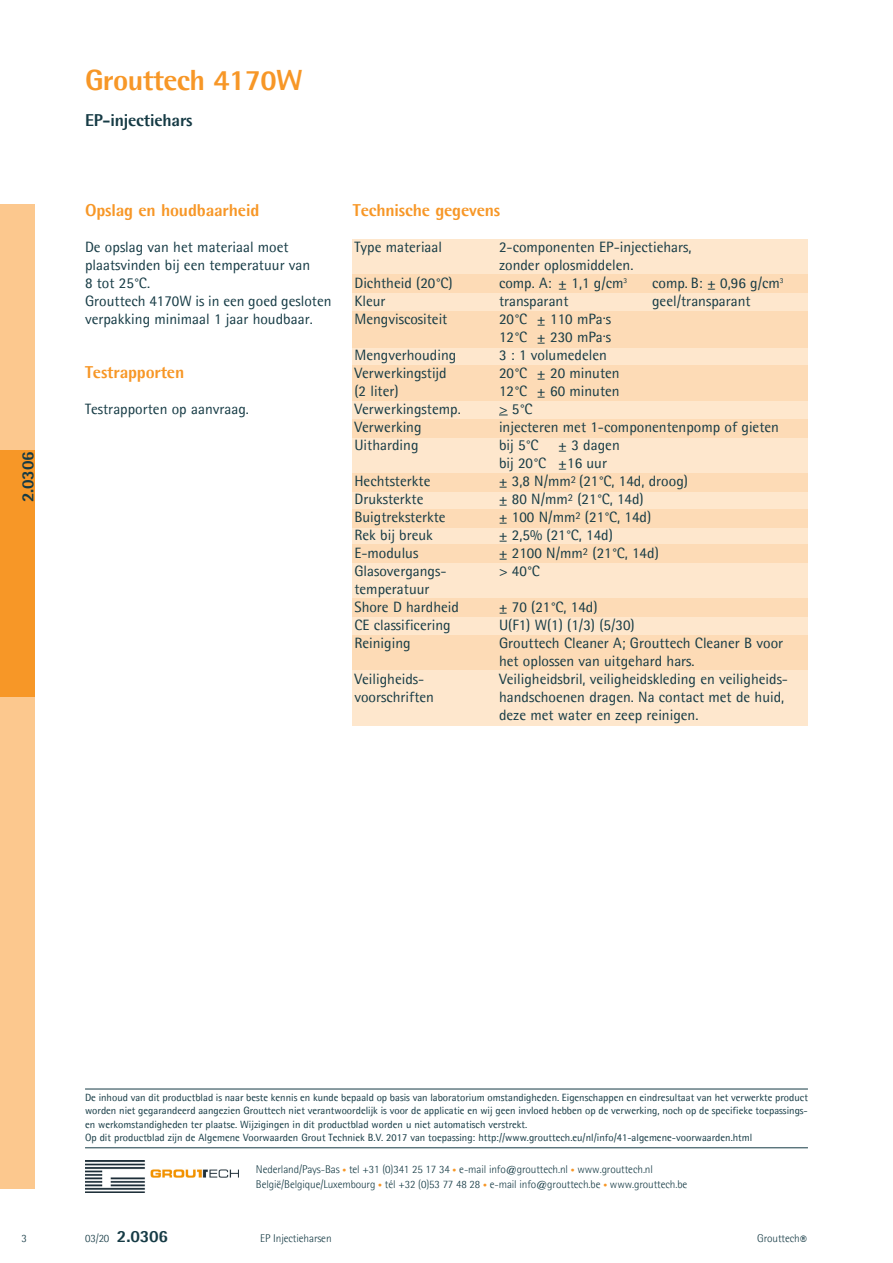
<style>
.page{position:relative;width:893px;height:1263px;background:#fff}
.page>*{position:absolute;margin:0;border:0;box-sizing:border-box;transform-origin:0 0}
.Productnaam{font:800 29.25px "Agfa Rotis Semisans";letter-spacing:-.02em;color:#f79727}
.Kopje{font:800 17.25px "Agfa Rotis Semisans";letter-spacing:-.01em;color:#f79727}
.Productomschrijving{font:800 17.25px "Agfa Rotis Semisans";letter-spacing:-.01em;color:#163b45}
.Productnummer_achter{font:800 17.25px "Agfa Rotis Semisans";color:#163b45}
.Productnummer_zijbal{font:800 17.25px "Agfa Rotis Semisans";color:#163b45}
.Body_matrix_alinea_W{font:15px/18px "Agfa Rotis Semisans";color:#163b45}
.Body_alinea{font:15px/18px "Agfa Rotis Semisans";color:#163b45}
.t1{font:13.5px "Agfa Rotis Semisans";color:#163b45}
.Adresregel{font:300 11.25px "Agfa Rotis Semisans";letter-spacing:-.01em;color:#163b45}
.Soort_product____Gro{font:300 11.25px "Agfa Rotis Semisans";letter-spacing:-.01em;color:#163b45}
.Datum{font:300 11.25px "Agfa Rotis Semisans";color:#163b45}
.Datum_achterpag{font:300 11.25px "Agfa Rotis Semisans";color:#163b45}
.Body_alinea-2{font:10.5px/13.5px "Agfa Rotis Semisans";color:#163b45;text-align:justify}
.s1{font-size:7.95px;color:#f79727}
</style>
<div class="page">
<div style="left:0;top:204px;width:34px;height:984px;background:#fcc88e"></div>
<div style="left:0;top:451px;width:34px;height:246px;background:#f79727"></div>
<div style="left:353px;top:239px;width:455px;height:486px;background:#fee7cd"></div>
<div style="left:353px;top:275px;width:455px;height:18px;background:#fddbb6"></div>
<div style="left:353px;top:473px;width:455px;height:18px;background:#fddbb6"></div>
<div style="left:353px;top:419px;width:455px;height:18px;background:#fddbb6"></div>
<div style="left:353px;top:366px;width:455px;height:35px;background:#fddbb6"></div>
<div style="left:353px;top:311px;width:455px;height:36px;background:#fddbb6"></div>
<img style="left:86px;top:1160px;width:152px;height:33px">
<hr style="left:85px;top:1089px;width:723px;height:1px;background:#163b45">
<hr style="left:85px;top:1147px;width:723px;height:1px;background:#163b45">
<div style="left:353px;top:509px;width:455px;height:18px;background:#fddbb6"></div>
<div style="left:353px;top:545px;width:455px;height:18px;background:#fddbb6"></div>
<div style="left:353px;top:599px;width:455px;height:18px;background:#fddbb6"></div>
<div style="left:353px;top:635px;width:455px;height:35px;background:#fddbb6"></div>
<p class="Productnummer_zijbal" style="left:17px;top:502px;width:53px;rotate:-90deg">2.0306</p>
<p class="Productnaam" style="left:85px;top:62px;width:219px">Grouttech 4170W</p>
<p class="Productomschrijving" style="left:85px;top:109px;width:109px">EP-injectiehars</p>
<p class="Kopje" style="left:85px;top:199px;width:176px">Opslag en houdbaarheid</p>
<p class="Body_alinea" style="left:85px;top:238px;width:227px">De opslag van het materiaal moet plaatsvinden bij een temperatuur van<br>8 tot 25°C.</p>
<p class="Body_alinea" style="left:85px;top:292px;width:248px">Grouttech 4170W is in een goed gesloten verpakking minimaal 1 jaar houdbaar.</p>
<p class="Kopje" style="left:85px;top:361px;width:101px">Testrapporten</p>
<p class="Body_alinea" style="left:85px;top:400px;width:165px">Testrapporten op aanvraag.</p>
<p class="Kopje" style="left:353px;top:199px;width:149px">Technische gegevens</p>
<p class="Body_matrix_alinea_W" style="left:354px;top:238px;width:89px">Type materiaal</p>
<p class="Body_matrix_alinea_W" style="left:499px;top:238px;width:194px">2-componenten EP-injectiehars, zonder oplosmiddelen.</p>
<p class="Body_matrix_alinea_W" style="left:354px;top:274px;width:100px">Dichtheid (20°C)</p>
<p class="Body_matrix_alinea_W" style="left:499px;top:274px;width:130px">comp. A: ± 1,1 g/cm<sup>3</sup></p>
<p class="Body_matrix_alinea_W" style="left:652px;top:274px;width:133px">comp. B: ± 0,96 g/cm<sup>3</sup></p>
<p class="Body_matrix_alinea_W" style="left:354px;top:292px;width:33px">Kleur</p>
<p class="Body_matrix_alinea_W" style="left:499px;top:292px;width:71px">transparant</p>
<p class="Body_matrix_alinea_W" style="left:652px;top:292px;width:100px">geel/transparant</p>
<p class="Body_matrix_alinea_W" style="left:354px;top:310px;width:94px">Mengviscositeit</p>
<p class="Body_matrix_alinea_W" style="left:499px;top:310px;width:114px">20°C ± 110 mPa.s</p>
<p class="Body_matrix_alinea_W" style="left:499px;top:328px;width:114px">12°C ± 230 mPa.s</p>
<p class="Body_matrix_alinea_W" style="left:354px;top:346px;width:103px">Mengverhouding</p>
<p class="Body_matrix_alinea_W" style="left:499px;top:346px;width:109px">3 : 1 volumedelen</p>
<p class="Body_matrix_alinea_W" style="left:354px;top:364px;width:94px">Verwerkingstijd</p>
<p class="Body_matrix_alinea_W" style="left:499px;top:364px;width:122px">20°C ± 20 minuten</p>
<p class="Body_matrix_alinea_W" style="left:354px;top:382px;width:46px">(2 liter)</p>
<p class="Body_matrix_alinea_W" style="left:499px;top:382px;width:122px">12°C ± 60 minuten</p>
<p class="Body_matrix_alinea_W" style="left:354px;top:400px;width:108px">Verwerkingstemp.</p>
<p class="Body_matrix_alinea_W" style="left:499px;top:400px;width:35px">&gt; 5°C</p>
<p class="Body_matrix_alinea_W" style="left:354px;top:418px;width:69px">Verwerking</p>
<p class="Body_matrix_alinea_W" style="left:499px;top:418px;width:282px">injecteren met 1-componentenpomp of gieten</p>
<p class="Body_matrix_alinea_W" style="left:354px;top:436px;width:66px">Uitharding</p>
<p class="Body_matrix_alinea_W" style="left:499px;top:436px;width:41px">bij 5°C</p>
<p class="Body_matrix_alinea_W" style="left:559px;top:436px;width:63px">± 3 dagen</p>
<p class="Body_matrix_alinea_W" style="left:499px;top:454px;width:110px">bij 20°C ±16 uur</p>
<p class="Body_matrix_alinea_W" style="left:354px;top:472px;width:77px">Hechtsterkte</p>
<p class="Body_matrix_alinea_W" style="left:499px;top:472px;width:190px">± 3,8 N/mm<sup>2</sup> (21°C, 14d, droog)</p>
<p class="Body_matrix_alinea_W" style="left:354px;top:490px;width:71px">Druksterkte</p>
<p class="Body_matrix_alinea_W" style="left:499px;top:490px;width:146px">± 80 N/mm<sup>2</sup> (21°C, 14d)</p>
<p class="Body_matrix_alinea_W" style="left:354px;top:508px;width:93px">Buigtreksterkte</p>
<p class="Body_matrix_alinea_W" style="left:499px;top:508px;width:154px">± 100 N/mm<sup>2</sup> (21°C, 14d)</p>
<p class="Body_matrix_alinea_W" style="left:354px;top:526px;width:80px">Rek bij breuk</p>
<p class="Body_matrix_alinea_W" style="left:499px;top:526px;width:115px">± 2,5% (21°C, 14d)</p>
<p class="Body_matrix_alinea_W" style="left:354px;top:544px;width:65px">E-modulus</p>
<p class="Body_matrix_alinea_W" style="left:499px;top:544px;width:161px">± 2100 N/mm<sup>2</sup> (21°C, 14d)</p>
<p class="Body_matrix_alinea_W" style="left:354px;top:562px;width:94px">Glasovergangs-</p>
<p class="Body_matrix_alinea_W" style="left:499px;top:562px;width:43px">&gt; 40°C</p>
<p class="Body_matrix_alinea_W" style="left:354px;top:580px;width:77px">temperatuur</p>
<p class="Body_matrix_alinea_W" style="left:354px;top:598px;width:106px">Shore D hardheid</p>
<p class="Body_matrix_alinea_W" style="left:499px;top:598px;width:100px">± 70 (21°C, 14d)</p>
<p class="Body_matrix_alinea_W" style="left:354px;top:616px;width:98px">CE classificering</p>
<p class="Body_matrix_alinea_W" style="left:499px;top:616px;width:137px">U(F1) W(1) (1/3) (5/30)</p>
<p class="Body_matrix_alinea_W" style="left:354px;top:634px;width:58px">Reiniging</p>
<p class="Body_matrix_alinea_W" style="left:499px;top:634px;width:286px">Grouttech Cleaner A; Grouttech Cleaner B voor het oplossen van uitgehard hars.</p>
<p class="Body_matrix_alinea_W" style="left:354px;top:670px;width:71px">Veiligheids-</p>
<p class="Body_matrix_alinea_W" style="left:499px;top:670px;width:291px">Veiligheidsbril, veiligheidskleding en veiligheids-</p>
<p class="Body_matrix_alinea_W" style="left:354px;top:688px;width:81px">voorschriften</p>
<p class="Body_matrix_alinea_W" style="left:499px;top:688px;width:287px">handschoenen dragen. Na contact met de huid,</p>
<p class="Body_matrix_alinea_W" style="left:499px;top:706px;width:201px">deze met water en zeep reinigen.</p>
<p class="Datum_achterpag" style="left:21px;top:1232px;width:7px">3</p>
<p class="Body_alinea-2" style="left:85px;top:1090px;width:724px">De inhoud van dit productblad is naar beste kennis en kunde bepaald op basis van laboratorium omstandigheden. Eigenschappen en eindresultaat van het verwerkte product worden niet gegarandeerd aangezien Grouttech niet verantwoordelijk is voor de applicatie en wij geen invloed hebben op de verwerking, noch op de specifieke toepassings&shy;en werkomstandigheden ter plaatse. Wijzigingen in dit productblad worden u niet automatisch verstrekt.</p>
<p class="Body_alinea-2" style="left:85px;top:1131px;width:669px">Op dit productblad zijn de Algemene Voorwaarden Grout Techniek B.V. 2017 van toepassing: http://www.grouttech.eu/nl/info/41-algemene-voorwaarden.html</p>
<p class="Adresregel" style="left:256px;top:1163px;width:398px">Nederland/Pays-Bas <span class="s1">•</span> tel +31 (0)341 25 17 34 <span class="s1">•</span> e-mail info@grouttech.nl <span class="s1">•</span> www.grouttech.nl</p>
<p class="Adresregel" style="left:256px;top:1178px;width:433px">België/Belgique/Luxembourg <span class="s1">•</span> tél +32 (0)53 77 48 28 <span class="s1">•</span> e-mail info@grouttech.be <span class="s1">•</span> www.grouttech.be</p>
<p class="Datum" style="left:85px;top:1232px;width:26px">03/20</p>
<p class="Productnummer_achter" style="left:117px;top:1225px;width:53px">2.0306</p>
<p class="Soort_product____Gro" style="left:260px;top:1232px;width:73px">EP Injectieharsen</p>
<p class="Soort_product____Gro" style="left:757px;top:1232px;width:44px">Grouttech</p>
<p class="t1" style="left:800px;top:1233px;width:8px">®</p>
</div>
